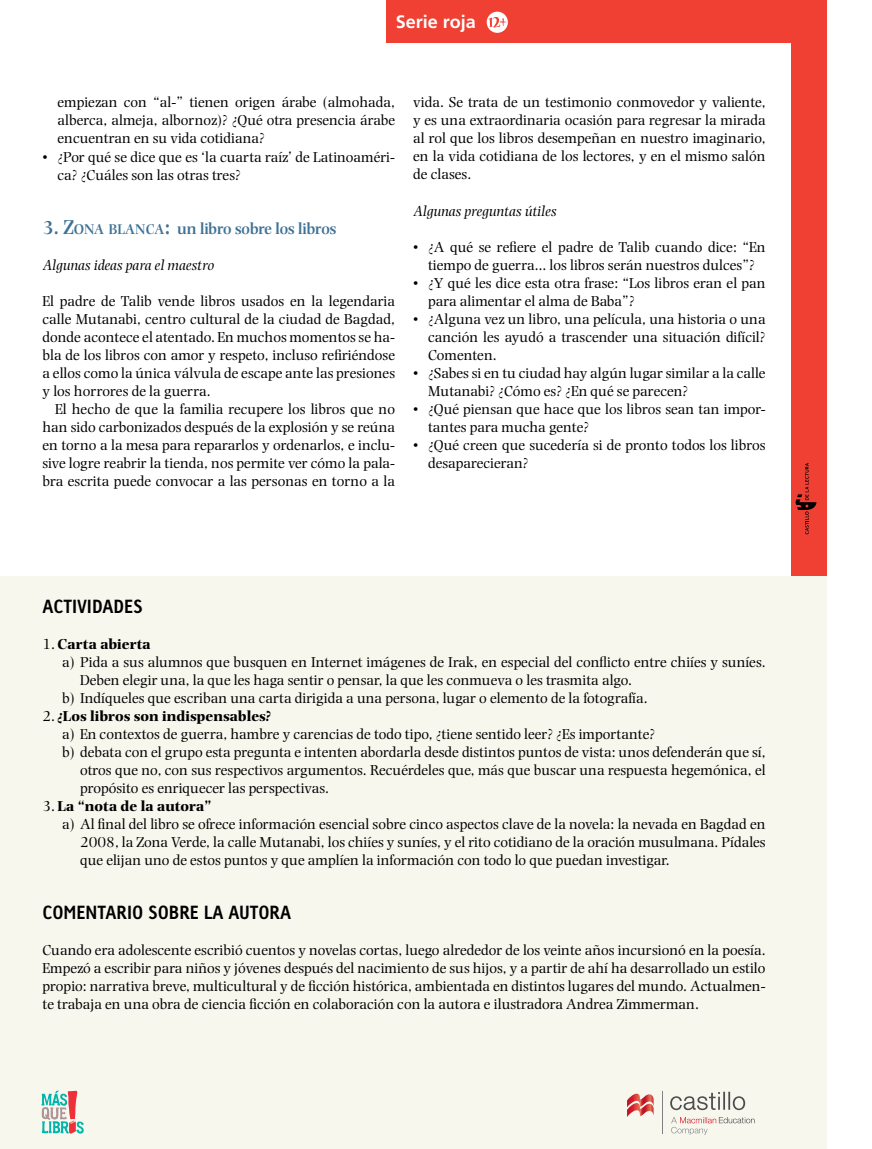
<style>
.page{position:relative;width:872px;height:1149px;background:#fff}
.page>*{position:absolute;margin:0;border:0;box-sizing:border-box;transform-origin:0 0}
.t1{font:700 18px "Linotype Tetria";color:#000}
.t2{font:700 18px "Frutiger";color:#fff}
.t3{font:700 18px "Frutiger CE";color:#fff}
.t4{font:600 16.5px "Photina";color:#3e7194}
.t5{font:15px/18px "Photina";color:#000;text-align:justify}
.t6{font:700 15px "Photina";color:#000}
.t7{font:italic 15px "Photina";color:#000}
.s1{font-size:19.5px}
.s2{font-size:21px}
.s3{font-size:14.7px}
.s4{font-weight:400}
</style>
<div class="page">
<div style="left:0;top:575px;width:826px;height:573px;background:#f8f7ee"></div>
<svg style="left:627px;top:1093px;width:26px;height:24px"></svg>
<hr style="left:662px;top:1090px;width:1px;height:42px;background:#808185">
<svg style="left:670px;top:1091px;width:75px;height:18px"></svg>
<svg style="left:671px;top:1117px;width:83px;height:17px"></svg>
<svg style="left:41px;top:1090px;width:43px;height:43px"></svg>
<div style="left:791px;top:0;width:35px;height:575px;background:#ef4033"></div>
<div style="left:387px;top:0;width:404px;height:43px;background:#ef4033"></div>
<div style="left:487px;top:12px;width:21px;height:21px;background:#fff;border-radius:50%"></div>
<svg style="left:488px;top:17px;width:18px;height:11px"></svg>
<svg style="left:795px;top:463px;width:22px;height:72px"></svg>
<p class="t3" style="left:396px;top:11px;width:82px">Serie roja</p>
<p class="t2" style="left:431px;top:11px;width:81px">Serie roja</p>
<p class="t5" style="left:58px;top:93px;width:339px">empiezan con “al-” tienen origen árabe (almohada, alberca, almeja, albornoz)? ¿Qué otra presencia árabe encuentran en su vida cotidiana?</p>
<p class="t5" style="left:58px;top:148px;width:339px;text-indent:-15px">• ¿Por qué se dice que es ‘la cuarta raíz’ de Latinoaméri&shy;ca? ¿Cuáles son las otras tres?</p>
<p class="t4" style="left:43px;top:219px;width:295px"><span class="s1">3.</span> <span class="s2">Z</span><span class="s3">ONA BLANCA</span><span class="s2">:</span> un libro sobre los libros</p>
<p class="t7" style="left:43px;top:257px;width:173px">Algunas ideas para el maestro</p>
<p class="t5" style="left:43px;top:292px;width:354px">El padre de Talib vende libros usados en la legendaria calle Mutanabi, centro cultural de la ciudad de Bagdad, donde acontece el atentado. En muchos momentos se ha&shy;bla de los libros con amor y respeto, incluso refiriéndose a ellos como la única válvula de escape ante las presiones y los horrores de la guerra.</p>
<p class="t5" style="left:43px;top:400px;width:354px;text-indent:13px">El hecho de que la familia recupere los libros que no han sido carbonizados después de la explosión y se reúna en torno a la mesa para repararlos y ordenarlos, e inclu&shy;sive logre reabrir la tienda, nos permite ver cómo la pala&shy;bra escrita puede convocar a las personas en torno a la</p>
<p class="t5" style="left:413px;top:93px;width:354px">vida. Se trata de un testimonio conmovedor y valiente, y es una extraordinaria ocasión para regresar la mirada al rol que los libros desempeñan en nuestro imaginario, en la vida cotidiana de los lectores, y en el mismo salón de clases.</p>
<p class="t7" style="left:413px;top:203px;width:145px">Algunas preguntas útiles</p>
<p class="t5" style="left:413px;top:238px;width:354px;text-align:center">• ¿A qué se refiere el padre de Talib cuando dice: “En tiempo de guerra… los libros serán nuestros dulces”?</p>
<p class="t5" style="left:428px;top:274px;width:339px;text-indent:-15px">• ¿Y qué les dice esta otra frase: “Los libros eran el pan para alimentar el alma de Baba”?</p>
<p class="t5" style="left:428px;top:310px;width:339px;text-indent:-15px">• ¿Alguna vez un libro, una película, una historia o una canción les ayudó a trascender una situación difícil?<br>Comenten.</p>
<p class="t5" style="left:428px;top:364px;width:339px;text-indent:-15px">• ¿Sabes si en tu ciudad hay algún lugar similar a la calle<br>Mutanabi? ¿Cómo es? ¿En qué se parecen?</p>
<p class="t5" style="left:428px;top:400px;width:339px;text-indent:-15px">• ¿Qué piensan que hace que los libros sean tan impor&shy;tantes para mucha gente?</p>
<p class="t5" style="left:428px;top:436px;width:339px;text-indent:-15px">• ¿Qué creen que sucedería si de pronto todos los libros desaparecieran?</p>
<p class="t1" style="left:43px;top:594px;width:102px">ACTIVIDADES</p>
<p class="t6" style="left:43px;top:634px;width:110px"><span class="s4">1.</span> Carta abierta</p>
<p class="t5" style="left:62px;top:652px;width:705px">a) Pida a sus alumnos que busquen en Internet imágenes de Irak, en especial del conflicto entre chiíes y suníes.</p>
<p class="t5" style="left:80px;top:670px;width:553px">Deben elegir una, la que les haga sentir o pensar, la que les conmueva o les trasmita algo.</p>
<p class="t5" style="left:62px;top:688px;width:587px">b) Indíqueles que escriban una carta dirigida a una persona, lugar o elemento de la fotografía.</p>
<p class="t6" style="left:43px;top:706px;width:230px"><span class="s4">2.</span> ¿Los libros son indispensables?</p>
<p class="t5" style="left:62px;top:724px;width:594px">a) En contextos de guerra, hambre y carencias de todo tipo, ¿tiene sentido leer? ¿Es importante?</p>
<p class="t5" style="left:62px;top:742px;width:705px">b) debata con el grupo esta pregunta e intenten abordarla desde distintos puntos de vista: unos defenderán que sí,</p>
<p class="t5" style="left:80px;top:760px;width:687px">otros que no, con sus respectivos argumentos. Recuérdeles que, más que buscar una respuesta hegemónica, el</p>
<p class="t5" style="left:80px;top:778px;width:251px">propósito es enriquecer las perspectivas.</p>
<p class="t6" style="left:43px;top:796px;width:170px"><span class="s4">3.</span> La “nota de la autora”</p>
<p class="t5" style="left:62px;top:814px;width:705px">a) Al final del libro se ofrece información esencial sobre cinco aspectos clave de la novela: la nevada en Bagdad en</p>
<p class="t5" style="left:80px;top:832px;width:687px">2008, la Zona Verde, la calle Mutanabi, los chiíes y suníes, y el rito cotidiano de la oración musulmana. Pídales</p>
<p class="t5" style="left:80px;top:850px;width:591px">que elijan uno de estos puntos y que amplíen la información con todo lo que puedan investigar.</p>
<p class="t1" style="left:43px;top:900px;width:250px">COMENTARIO SOBRE LA AUTORA</p>
<p class="t5" style="left:43px;top:940px;width:724px">Cuando era adolescente escribió cuentos y novelas cortas, luego alrededor de los veinte años incursionó en la poesía.<br>Empezó a escribir para niños y jóvenes después del nacimiento de sus hijos, y a partir de ahí ha desarrollado un estilo propio: narrativa breve, multicultural y de ficción histórica, ambientada en distintos lugares del mundo. Actualmen&shy;te trabaja en una obra de ciencia ficción en colaboración con la autora e ilustradora Andrea Zimmerman.</p>
</div>
